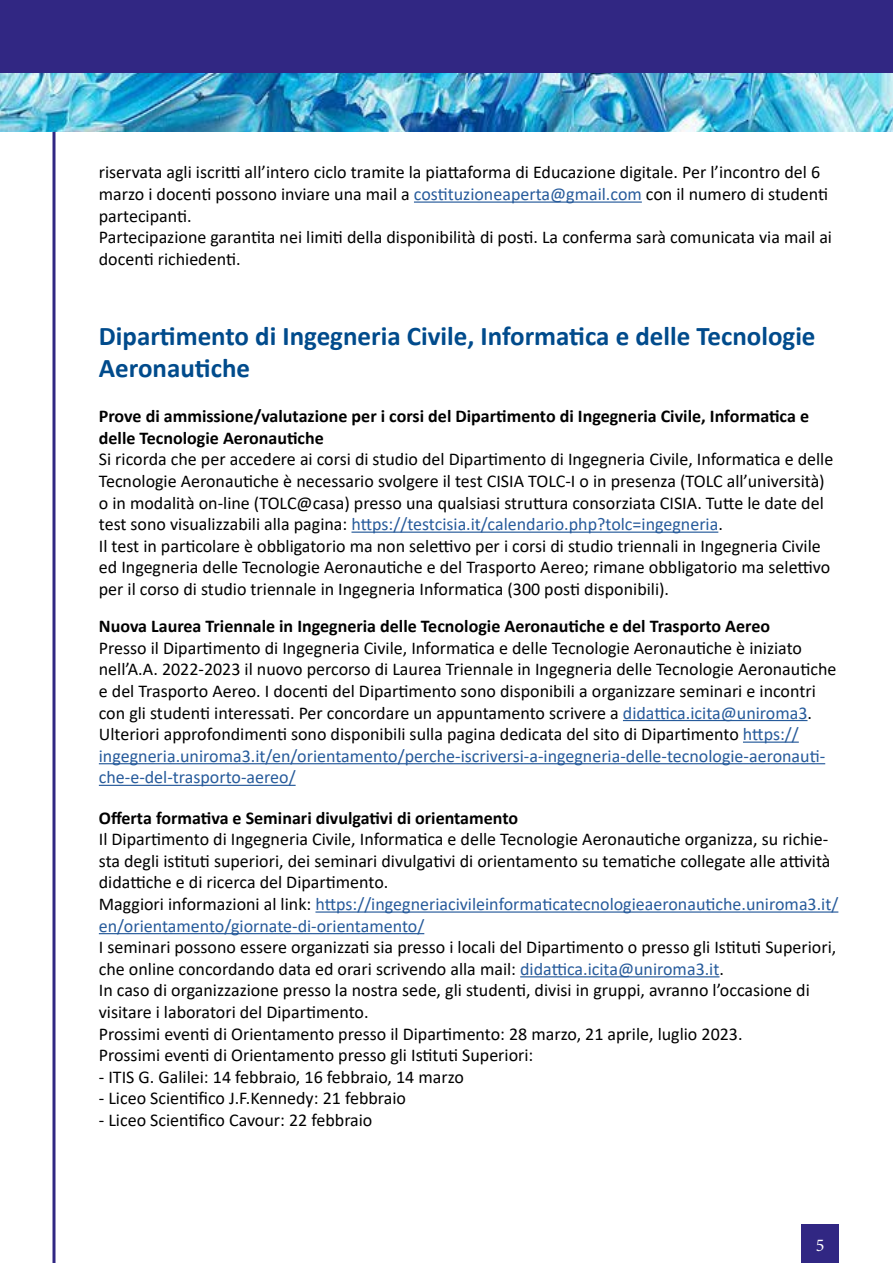
<style>
.page{position:relative;width:893px;height:1263px;background:#fff}
.page>*{position:absolute;margin:0;border:0;box-sizing:border-box;transform-origin:0 0}
.t1{font:700 27px/32.4px "Calibri";color:#014b8c}
.t2{font:18px/21.6px "Calibri";color:#000}
.t3{font:700 18px/21.6px "Calibri";color:#000}
.t4{font:18px "Minion Pro";color:#fff}
.s1{color:#275b9b}
</style>
<div class="page">
<div style="left:0;top:0;width:893px;height:74px;background:#312783"></div>
<img style="left:0;top:73px;width:893px;height:59px">
<svg style="left:52px;top:132px;width:4px;height:1131px"></svg>
<div style="left:801px;top:1225px;width:38px;height:38px;background:#312783"></div>
<hr style="left:351px;top:532px;width:367px;height:1px;background:#275b9b">
<hr style="left:623px;top:720px;width:184px;height:1px;background:#275b9b">
<hr style="left:743px;top:741px;width:56px;height:2px;background:#275b9b">
<hr style="left:99px;top:763px;width:726px;height:1px;background:#275b9b">
<hr style="left:99px;top:785px;width:197px;height:1px;background:#275b9b">
<hr style="left:315px;top:911px;width:523px;height:2px;background:#275b9b">
<hr style="left:99px;top:933px;width:325px;height:1px;background:#275b9b">
<hr style="left:520px;top:976px;width:199px;height:1px;background:#275b9b">
<hr style="left:414px;top:201px;width:228px;height:2px;background:#275b9b">
<p class="t2" style="left:99px;top:161px;width:735px">riservata agli iscritti all’intero ciclo tramite la piattaforma di Educazione digitale. Per l’incontro del 6 marzo i docenti possono inviare una mail a <span class="s1">costituzioneaperta@gmail.com</span> con il numero di studenti partecipanti.<br>Partecipazione garantita nei limiti della disponibilità di posti. La conferma sarà comunicata via mail ai docenti richiedenti.</p>
<h1 class="t1" style="left:99px;top:319px;width:718px">Dipartimento di Ingegneria Civile, Informatica e delle Tecnologie<br>Aeronautiche</h1>
<p class="t3" style="left:99px;top:405px;width:712px">Prove di ammissione/valutazione per i corsi del Dipartimento di Ingegneria Civile, Informatica e delle Tecnologie Aeronautiche</p>
<p class="t2" style="left:99px;top:448px;width:736px">Si ricorda che per accedere ai corsi di studio del Dipartimento di Ingegneria Civile, Informatica e delle Tecnologie Aeronautiche è necessario svolgere il test CISIA TOLC-I o in presenza (TOLC all’università) o in modalità on-line (TOLC@casa) presso una qualsiasi struttura consorziata CISIA. Tutte le date del test sono visualizzabili alla pagina: <span class="s1">https://testcisia.it/calendario.php?tolc=ingegneria</span>.<br>Il test in particolare è obbligatorio ma non selettivo per i corsi di studio triennali in Ingegneria Civile ed Ingegneria delle Tecnologie Aeronautiche e del Trasporto Aereo; rimane obbligatorio ma selettivo per il corso di studio triennale in Ingegneria Informatica (300 posti disponibili).</p>
<p class="t3" style="left:99px;top:615px;width:673px">Nuova Laurea Triennale in Ingegneria delle Tecnologie Aeronautiche e del Trasporto Aereo</p>
<p class="t2" style="left:99px;top:636px;width:739px">Presso il Dipartimento di Ingegneria Civile, Informatica e delle Tecnologie Aeronautiche è iniziato nell’A.A. 2022-2023 il nuovo percorso di Laurea Triennale in Ingegneria delle Tecnologie Aeronautiche e del Trasporto Aereo. I docenti del Dipartimento sono disponibili a organizzare seminari e incontri con gli studenti interessati. Per concordare un appuntamento scrivere a <span class="s1">didattica.icita@uniroma3</span>.<br>Ulteriori approfondimenti sono disponibili sulla pagina dedicata del sito di Dipartimento <span class="s1">https:// ingegneria.uniroma3.it/en/orientamento/perche-iscriversi-a-ingegneria-delle-tecnologie-aeronauti&shy;che-e-del-trasporto-aereo/</span></p>
<p class="t3" style="left:99px;top:806px;width:421px">Offerta formativa e Seminari divulgativi di orientamento</p>
<p class="t2" style="left:99px;top:828px;width:741px">Il Dipartimento di Ingegneria Civile, Informatica e delle Tecnologie Aeronautiche organizza, su richie&shy;sta degli istituti superiori, dei seminari divulgativi di orientamento su tematiche collegate alle attività didattiche e di ricerca del Dipartimento.<br>Maggiori informazioni al link: <span class="s1">https://ingegneriacivileinformaticatecnologieaeronautiche.uniroma3.it/ en/orientamento/giornate-di-orientamento/</span></p>
<p class="t2" style="left:99px;top:936px;width:739px">I seminari possono essere organizzati sia presso i locali del Dipartimento o presso gli Istituti Superiori, che online concordando data ed orari scrivendo alla mail: <span class="s1">didattica.icita@uniroma3.it</span>.<br>In caso di organizzazione presso la nostra sede, gli studenti, divisi in gruppi, avranno l’occasione di visitare i laboratori del Dipartimento.<br>Prossimi eventi di Orientamento presso il Dipartimento: 28 marzo, 21 aprile, luglio 2023.<br>Prossimi eventi di Orientamento presso gli Istituti Superiori:</p>
<p class="t2" style="left:99px;top:1065px;width:367px">- ITIS G. Galilei: 14 febbraio, 16 febbraio, 14 marzo</p>
<p class="t2" style="left:99px;top:1087px;width:309px">- Liceo Scientifico J.F.Kennedy: 21 febbraio</p>
<p class="t2" style="left:99px;top:1109px;width:275px">- Liceo Scientifico Cavour: 22 febbraio</p>
<p class="t4" style="left:816px;top:1233px;width:10px">5</p>
</div>
